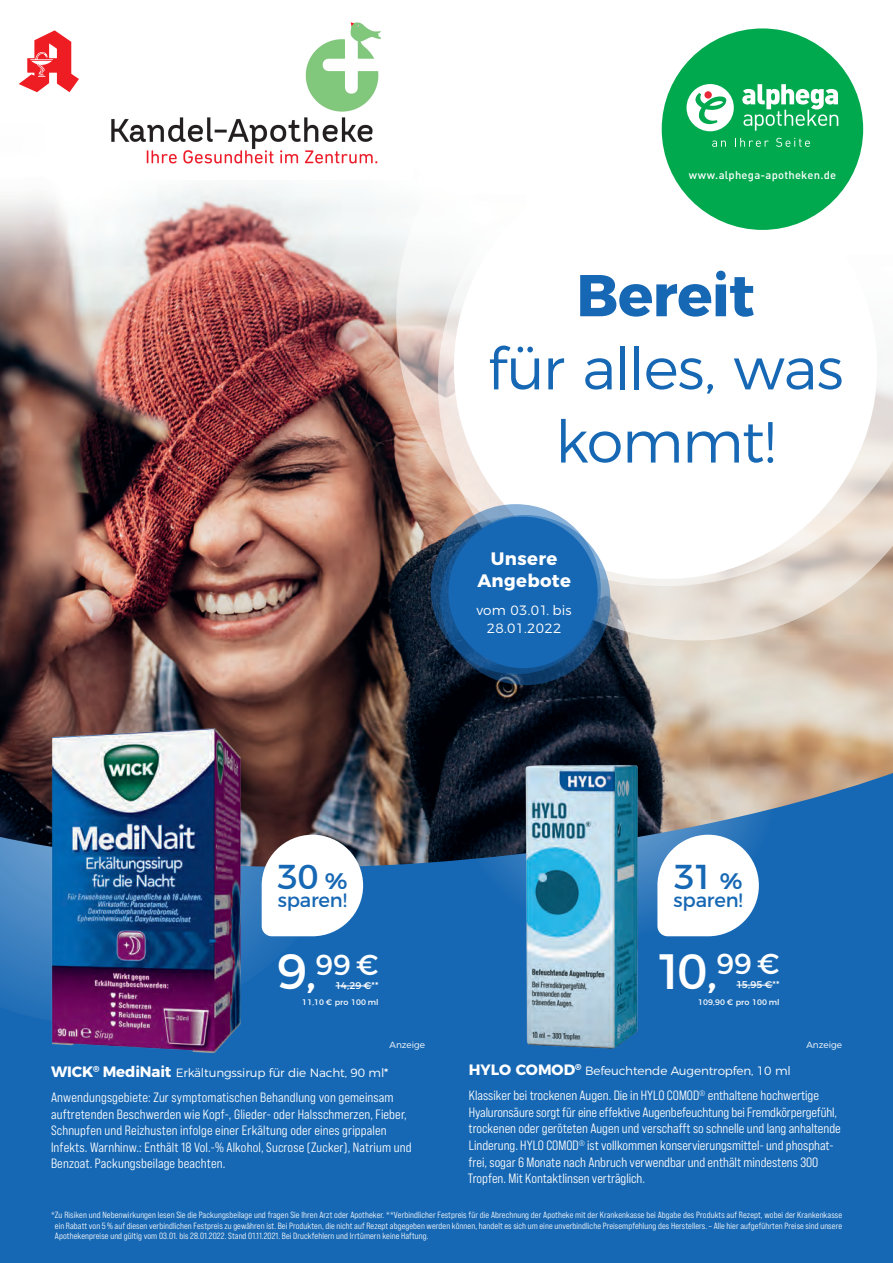
<style>
.page{position:relative;width:893px;height:1263px;background:#fff}
.page>*{position:absolute;margin:0;border:0;box-sizing:border-box;transform-origin:0 0}
.t1{font:300 58.8px/73.2px "Montserrat";letter-spacing:-.02em;color:#1768b4;text-align:center}
.t2{font:700 58.8px "Montserrat";letter-spacing:-.015em;color:#1768b4}
.t3{font:49.5px "Montserrat";color:#fff}
.t4{font:34.5px "Montserrat";color:#1768b4}
.t5{font:28.95px "Montserrat";color:#fff}
.t6{font:19.5px "Montserrat";letter-spacing:-.01em;color:#1768b4}
.t7{font:700 18px/21.6px "Montserrat";letter-spacing:.02em;color:#fff;text-align:center}
.t8{font:13.5px/16.5px "Bebas Neue Pro Sm E Md";color:#fff}
.t9{font:300 13.5px/18px "Montserrat";letter-spacing:.02em;color:#fff;text-align:center}
.t10{font:300 12px "Montserrat";letter-spacing:-.01em;color:#fff}
.t11{font:500 11.25px "DIN Pro";letter-spacing:.02em;color:#fff}
.t12{font:9.75px "Montserrat";letter-spacing:-.025em;color:#fff}
.t13{font:9px/10.8px "Bebas Neue Pro Sm E Md";letter-spacing:.01em;color:#fff;text-align:justify}
.t14{font:300 9px "Montserrat";color:#fff}
.t15{font:7.95px "Montserrat";letter-spacing:.01em;color:#fff}
.s1{font-weight:600;font-size:22.5px}
.s2{font-size:49.5px}
.s3{font-weight:700;font-size:15px}
.s4{font-weight:400}
</style>
<div class="page">
<div style="left:0;top:618px;width:893px;height:645px;background:#1768b4"></div>
<svg style="left:0;top:869px;width:357px;height:145px"></svg>
<img style="left:0;top:83px;width:893px;height:786px">
<svg style="left:396px;top:48px;width:497px;height:538px"></svg>
<svg style="left:438px;top:128px;width:455px;height:512px"></svg>
<svg style="left:431px;top:504px;width:170px;height:170px;background:#4e759d"></svg>
<svg style="left:440px;top:515px;width:170px;height:170px;fill:#1768b4"></svg>
<img style="left:43px;top:722px;width:276px;height:331px">
<img style="left:508px;top:745px;width:150px;height:304px">
<svg style="left:19px;top:30px;width:60px;height:62px"></svg>
<svg style="left:657px;top:835px;width:102px;height:101px;background:#dce8f3"></svg>
<hr style="left:736px;top:985px;width:36px;height:1px;background:#fff">
<svg style="left:262px;top:835px;width:101px;height:101px;background:#e0e3e8"></svg>
<hr style="left:335px;top:986px;width:37px;height:1px;background:#fff">
<div style="left:662px;top:28px;width:201px;height:202px;background:#00a94e;border-radius:50%"></div>
<svg style="left:686px;top:84px;width:48px;height:47px"></svg>
<div style="left:704px;top:91px;width:8px;height:8px;background:#e92739;border-radius:50%"></div>
<svg style="left:742px;top:84px;width:96px;height:47px"></svg>
<svg style="left:712px;top:141px;width:14px;height:6px"></svg>
<svg style="left:735px;top:138px;width:34px;height:9px"></svg>
<svg style="left:776px;top:138px;width:34px;height:9px"></svg>
<img style="left:84px;top:22px;width:328px;height:158px">
<p class="t11" style="left:689px;top:166px;width:149px">www.alphega-apotheken.de</p>
<h1 class="t2" style="left:576px;top:247px;width:180px">Bereit</h1>
<h1 class="t1" style="left:487px;top:327px;width:358px">für alles, was kommt!</h1>
<h3 class="t7" style="left:477px;top:547px;width:95px">Unsere<br>Angebote</h3>
<p class="t9" style="left:476px;top:600px;width:97px">vom 03.01. bis<br>28.01.2022</p>
<h3 class="t4" style="left:277px;top:849px;width:72px">30 <span class="s1">%</span></h3>
<h3 class="t6" style="left:278px;top:885px;width:71px">sparen!</h3>
<h3 class="t4" style="left:674px;top:849px;width:70px">31 <span class="s1">%</span></h3>
<h3 class="t6" style="left:673px;top:885px;width:71px">sparen!</h3>
<h3 class="t5" style="left:277px;top:941px;width:103px"><span class="s2">9,</span>99 €</h3>
<p class="t12" style="left:335px;top:978px;width:45px">14,29 €**</p>
<h2 class="t3" style="left:655px;top:931px;width:126px">10,<sup>99</sup> <sup>€</sup></h2>
<p class="t12" style="left:736px;top:977px;width:45px">15,95 €**</p>
<p class="t15" style="left:302px;top:996px;width:78px">11,10 € pro 100 ml</p>
<p class="t15" style="left:698px;top:995px;width:83px">109,90 € pro 100 ml</p>
<p class="t14" style="left:390px;top:1038px;width:37px">Anzeige</p>
<p class="t14" style="left:806px;top:1038px;width:37px">Anzeige</p>
<p class="t10" style="left:51px;top:1063px;width:339px"><span class="s3">WICK</span><sup>®</sup> <span class="s3">MediNait</span> Erkältungssirup für die Nacht, 90 ml<span class="s4">*</span></p>
<p class="t8" style="left:51px;top:1089px;width:362px">Anwendungsgebiete: Zur symptomatischen Behandlung von gemeinsam auftretenden Beschwerden wie Kopf-, Glieder- oder Halsschmerzen, Fieber, Schnupfen und Reizhusten infolge einer Erkältung oder eines grippalen Infekts. Warnhinw.: Enthält 18 Vol.-% Alkohol, Sucrose (Zucker), Natrium und Benzoat. Packungsbeilage beachten.</p>
<p class="t10" style="left:469px;top:1062px;width:324px"><span class="s3">HYLO COMOD</span><sup>®</sup> Befeuchtende Augentropfen, 10 ml</p>
<p class="t8" style="left:468px;top:1087px;width:374px">Klassiker bei trockenen Augen. Die in HYLO COMOD<sup>®</sup> enthaltene hochwertige Hyaluronsäure sorgt für eine effektive Augenbefeuchtung bei Fremdkörpergefühl, trockenen oder geröteten Augen und verschafft so schnelle und lang anhaltende Linderung. HYLO COMOD<sup>®</sup> ist vollkommen konservierungsmittel- und phosphat&shy;frei, sogar 6 Monate nach Anbruch verwendbar und enthält mindestens 300<br>Tropfen. Mit Kontaktlinsen verträglich.</p>
<p class="t13" style="left:55px;top:1209px;width:789px;text-indent:-4px">*Zu Risiken und Nebenwirkungen lesen Sie die Packungsbeilage und fragen Sie Ihren Arzt oder Apotheker. **Verbindlicher Festpreis für die Abrechnung der Apotheke mit der Krankenkasse bei Abgabe des Produkts auf Rezept, wobei der Krankenkasse ein Rabatt von 5% auf diesen verbindlichen Festpreis zu gewähren ist. Bei Produkten, die nicht auf Rezept abgegeben werden können, handelt es sich um eine unverbindliche Preisempfehlung des Herstellers. – Alle hier aufgeführten Preise sind unsere Apothekenpreise und gültig vom 03.01. bis 28.01.2022. Stand 01.11.2021. Bei Druckfehlern und Irrtümern keine Haftung.</p>
</div>
